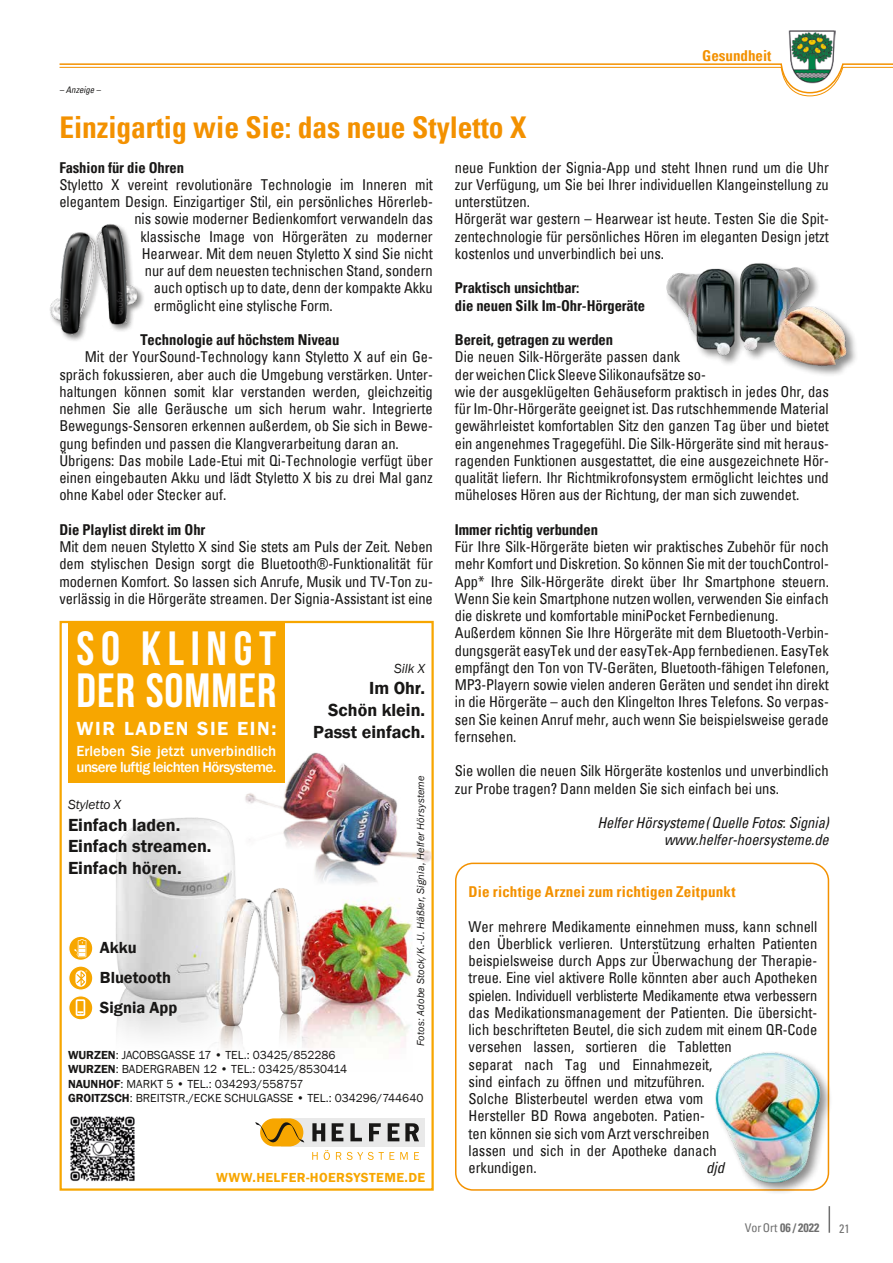
<style>
.page{position:relative;width:893px;height:1263px;background:#fff}
.page>*{position:absolute;margin:0;border:0;box-sizing:border-box;transform-origin:0 0}
.t1{font:48px/42px "Bebas Neue";letter-spacing:.02em;color:#fff}
.t2{font:700 condensed 30px "Univers";color:#f39100}
.t3{font:600 19.5px "Franklin Gothic";letter-spacing:.08em;color:#fff}
.t4{font:600 18px/21.6px "Franklin Gothic";color:#181716;text-align:right}
.t5{font:600 16.5px/29.7px "Franklin Gothic";color:#181716}
.t6{font:condensed 15px/17.2px "Univers";letter-spacing:-.005em;color:#181716}
.t7{font:700 condensed 15px/17.2px "Univers";letter-spacing:-.005em;color:#181716}
.t8{font:italic condensed 15px/17.2px "Univers";letter-spacing:-.005em;color:#181716;text-align:right}
.t9{font:500 15px/16.5px "Franklin Gothic";letter-spacing:-.025em;color:#fff}
.t10{font:700 condensed 15px "Univers";letter-spacing:.01em;color:#f39100}
.t11{font:600 13.5px "Franklin Gothic";letter-spacing:.03em;color:#f7a600}
.t12{font:italic 13.5px "Franklin Gothic";color:#181716}
.t13{font:12px/14.4px "Franklin Gothic";color:#181716}
.t14{font:700 condensed 12px "Univers";color:#6e6e6e}
.t15{font:condensed 12px "Univers";color:#6e6e6e}
.t16{font:italic 10.5px "Franklin Gothic";letter-spacing:.015em;color:#181716}
.t17{font:italic condensed 9px "Univers";color:#181716}
.s1{font-weight:600}
.s2{font-weight:400}
</style>
<div class="page">
<img style="left:788px;top:30px;width:47px;height:33px">
<svg style="left:59px;top:63px;width:834px;height:33px"></svg>
<svg style="left:829px;top:1206px;width:1px;height:27px"></svg>
<div style="left:60px;top:621px;width:374px;height:570px;border:2px solid #f7a600"></div>
<img style="left:319px;top:935px;width:93px;height:113px">
<img style="left:116px;top:817px;width:203px;height:234px">
<img style="left:70px;top:1116px;width:65px;height:65px">
<div style="left:68px;top:621px;width:217px;height:161px;background:#f7a600"></div>
<img style="left:234px;top:752px;width:133px;height:149px">
<img style="left:310px;top:782px;width:124px;height:153px">
<svg style="left:69px;top:936px;width:24px;height:24px"></svg>
<div style="left:68px;top:935px;width:26px;height:26px;border:1px solid #fff;border-radius:50%"></div>
<svg style="left:74px;top:939px;width:12px;height:18px"></svg>
<svg style="left:69px;top:966px;width:24px;height:24px"></svg>
<div style="left:68px;top:965px;width:26px;height:26px;border:1px solid #fff;border-radius:50%"></div>
<svg style="left:75px;top:970px;width:11px;height:17px"></svg>
<svg style="left:76px;top:970px;width:11px;height:16px"></svg>
<svg style="left:69px;top:996px;width:24px;height:24px"></svg>
<div style="left:68px;top:995px;width:26px;height:25px;border:1px solid #fff;border-radius:50%"></div>
<div style="left:76px;top:999px;width:9px;height:17px;border:2px solid #fff"></div>
<svg style="left:78px;top:1011px;width:5px;height:4px"></svg>
<div style="left:282px;top:1118px;width:143px;height:28px;background:#e9e9e9"></div>
<svg style="left:312px;top:1152px;width:6px;height:8px"></svg>
<svg style="left:324px;top:1150px;width:6px;height:10px"></svg>
<svg style="left:336px;top:1152px;width:5px;height:8px"></svg>
<svg style="left:347px;top:1152px;width:47px;height:8px"></svg>
<svg style="left:400px;top:1152px;width:8px;height:8px"></svg>
<svg style="left:414px;top:1152px;width:5px;height:8px"></svg>
<svg style="left:260px;top:1118px;width:43px;height:28px"></svg>
<svg style="left:255px;top:1119px;width:49px;height:26px"></svg>
<svg style="left:312px;top:1123px;width:13px;height:18px"></svg>
<svg style="left:332px;top:1123px;width:11px;height:18px"></svg>
<svg style="left:350px;top:1123px;width:12px;height:18px"></svg>
<svg style="left:369px;top:1123px;width:12px;height:18px"></svg>
<svg style="left:388px;top:1123px;width:11px;height:18px"></svg>
<svg style="left:405px;top:1123px;width:14px;height:18px"></svg>
<div style="left:665px;top:261px;width:193px;height:116px;background:#181716;opacity:.5"></div>
<img style="left:665px;top:261px;width:189px;height:116px">
<img style="left:50px;top:224px;width:94px;height:116px">
<div style="left:455px;top:862px;width:374px;height:329px;border:2px solid #f39100;border-radius:17px"></div>
<div style="left:714px;top:1050px;width:119px;height:145px;background:#181716;opacity:.5"></div>
<img style="left:714px;top:1050px;width:109px;height:135px">
<p class="t17" style="left:60px;top:84px;width:43px">– Anzeige –</p>
<p class="t10" style="left:702px;top:46px;width:71px">Gesundheit</p>
<h2 class="t2" style="left:59px;top:109px;width:469px">Einzigartig wie Sie: das neue Styletto X</h2>
<p class="t7" style="left:59px;top:158px;width:126px">Fashion für die Ohren</p>
<p class="t6" style="left:59px;top:175px;width:375px">Styletto X vereint revolutionäre Technologie im Inneren mit</p>
<p class="t6" style="left:59px;top:193px;width:375px">elegantem Design. Einzigartiger Stil, ein persönliches Hörerleb-</p>
<p class="t6" style="left:134px;top:210px;width:300px">nis sowie moderner Bedienkomfort verwandeln das</p>
<p class="t6" style="left:140px;top:227px;width:294px">klassische Image von Hörgeräten zu moderner</p>
<p class="t6" style="left:142px;top:244px;width:292px">Hearwear. Mit dem neuen Styletto X sind Sie nicht</p>
<p class="t6" style="left:145px;top:262px;width:290px">nur auf dem neuesten technischen Stand, sondern</p>
<p class="t6" style="left:154px;top:279px;width:281px">auch optisch up to date, denn der kompakte Akku</p>
<p class="t6" style="left:154px;top:296px;width:180px">ermöglicht eine stylische Form.</p>
<p class="t7" style="left:140px;top:331px;width:201px">Technologie auf höchstem Niveau</p>
<p class="t6" style="left:59px;top:348px;width:375px;text-indent:26px">Mit der YourSound-Technology kann Styletto X auf ein Ge&shy;spräch fokussieren, aber auch die Umgebung verstärken. Unter&shy;haltungen können somit klar verstanden werden, gleichzeitig nehmen Sie alle Geräusche um sich herum wahr. Integrierte Bewegungs-Sensoren erkennen außerdem, ob Sie sich in Bewe&shy;gung befinden und passen die Klangverarbeitung daran an.<br>Übrigens: Das mobile Lade-Etui mit Qi-Technologie verfügt über einen eingebauten Akku und lädt Styletto X bis zu drei Mal ganz ohne Kabel oder Stecker auf.</p>
<p class="t7" style="left:59px;top:521px;width:148px">Die Playlist direkt im Ohr</p>
<p class="t6" style="left:59px;top:538px;width:375px;text-align:justify">Mit dem neuen Styletto X sind Sie stets am Puls der Zeit. Neben dem stylischen Design sorgt die Bluetooth®-Funktionalität für modernen Komfort. So lassen sich Anrufe, Musik und TV-Ton zu&shy;verlässig in die Hörgeräte streamen. Der Signia-Assistant ist eine</p>
<p class="t6" style="left:455px;top:158px;width:375px">neue Funktion der Signia-App und steht Ihnen rund um die Uhr zur Verfügung, um Sie bei Ihrer individuellen Klangeinstellung zu unterstützen.<br>Hörgerät war gestern – Hearwear ist heute. Testen Sie die Spit&shy;zentechnologie für persönliches Hören im eleganten Design jetzt kostenlos und unverbindlich bei uns.</p>
<p class="t7" style="left:455px;top:279px;width:192px">Praktisch unsichtbar:<br>die neuen Silk Im-Ohr-Hörgeräte</p>
<p class="t7" style="left:455px;top:331px;width:160px">Bereit, getragen zu werden</p>
<p class="t6" style="left:455px;top:348px;width:376px">Die neuen Silk-Hörgeräte passen dank<br>der weichen Click Sleeve Silikonaufsätze so-<br>wie der ausgeklügelten Gehäuseform praktisch in jedes Ohr, das für Im-Ohr-Hörgeräte geeignet ist. Das rutschhemmende Material gewährleistet komfortablen Sitz den ganzen Tag über und bietet ein angenehmes Tragegefühl. Die Silk-Hörgeräte sind mit heraus&shy;ragenden Funktionen ausgestattet, die eine ausgezeichnete Hör&shy;qualität liefern. Ihr Richtmikrofonsystem ermöglicht leichtes und müheloses Hören aus der Richtung, der man sich zuwendet.</p>
<p class="t7" style="left:455px;top:521px;width:145px">Immer richtig verbunden</p>
<p class="t6" style="left:455px;top:538px;width:376px">Für Ihre Silk-Hörgeräte bieten wir praktisches Zubehör für noch mehr Komfort und Diskretion. So können Sie mit der touchControl-App* Ihre Silk-Hörgeräte direkt über Ihr Smartphone steuern.<br>Wenn Sie kein Smartphone nutzen wollen, verwenden Sie einfach die diskrete und komfortable miniPocket Fernbedienung.<br>Außerdem können Sie Ihre Hörgeräte mit dem Bluetooth-Verbin&shy;dungsgerät easyTek und der easyTek-App fernbedienen. EasyTek empfängt den Ton von TV-Geräten, Bluetooth-fähigen Telefonen, MP3-Playern sowie vielen anderen Geräten und sendet ihn direkt in die Hörgeräte – auch den Klingelton Ihres Telefons. So verpas&shy;sen Sie keinen Anruf mehr, auch wenn Sie beispielsweise gerade fernsehen.</p>
<p class="t6" style="left:455px;top:762px;width:375px">Sie wollen die neuen Silk Hörgeräte kostenlos und unverbindlich zur Probe tragen? Dann melden Sie sich einfach bei uns.</p>
<p class="t8" style="left:597px;top:814px;width:233px">Helfer Hörsysteme (Quelle Fotos: Signia) www.helfer-hoersysteme.de</p>
<h1 class="t1" style="left:77px;top:627px;width:201px">SO KLINGT<br>DER SOMMER</h1>
<h3 class="t3" style="left:77px;top:716px;width:201px">WIR LADEN SIE EIN:</h3>
<p class="t9" style="left:77px;top:743px;width:201px">Erleben Sie jetzt unverbindlich unsere luftig leichten Hörsysteme.</p>
<p class="t12" style="left:394px;top:660px;width:33px">Silk X</p>
<p class="t4" style="left:313px;top:678px;width:113px">Im Ohr.<br>Schön klein.<br>Passt einfach.</p>
<p class="t16" style="left:414px;top:1046px;width:272px;rotate:-90deg">Fotos: Adobe Stock/K.-U. Häßler, Signia, Helfer Hörsysteme</p>
<p class="t12" style="left:68px;top:796px;width:55px">Styletto X</p>
<p class="t4" style="left:68px;top:814px;width:145px;text-align:left">Einfach laden.<br>Einfach streamen.<br>Einfach hören.</p>
<p class="t10" style="left:469px;top:882px;width:268px">Die richtige Arznei zum richtigen Zeitpunkt</p>
<p class="t6" style="left:469px;top:917px;width:350px">Wer mehrere Medikamente einnehmen muss, kann schnell den Überblick verlieren. Unterstützung erhalten Patienten beispielsweise durch Apps zur Überwachung der Therapie&shy;treue. Eine viel aktivere Rolle könnten aber auch Apotheken spielen. Individuell verblisterte Medikamente etwa verbessern das Medikationsmanagement der Patienten. Die übersicht&shy;lich beschrifteten Beutel, die sich zudem mit einem QR-Code versehen lassen, sortieren die Tabletten<br>separat nach Tag und Einnahmezeit,<br>sind einfach zu öffnen und mitzuführen.<br>Solche Blisterbeutel werden etwa vom<br>Hersteller BD Rowa angeboten. Patien-<br>ten können sie sich vom Arzt verschreiben<br>lassen und sich in der Apotheke danach<br>erkundigen.</p>
<p class="t5" style="left:100px;top:933px;width:79px">Akku<br>Bluetooth<br>Signia App</p>
<p class="t13" style="left:68px;top:1048px;width:357px"><span class="s1">WURZEN</span>: JACOBSGASSE 17 • TEL.: 03425/852286<br><span class="s1">WURZEN</span>: BADERGRABEN 12 • TEL.: 03425/8530414<br><span class="s1">NAUNHOF</span>: MARKT 5 • TEL.: 034293/558757<br><span class="s1">GROITZSCH</span>: BREITSTR./ECKE SCHULGASSE • TEL.: 034296/744640</p>
<p class="t8" style="left:706px;top:1159px;width:20px">djd</p>
<p class="t11" style="left:216px;top:1169px;width:210px">WWW.HELFER-HOERSYSTEME.DE</p>
<p class="t14" style="left:745px;top:1221px;width:76px"><span class="s2">VorOrt</span> 06 / 2022</p>
<p class="t15" style="left:839px;top:1221px;width:12px">21</p>
</div>
